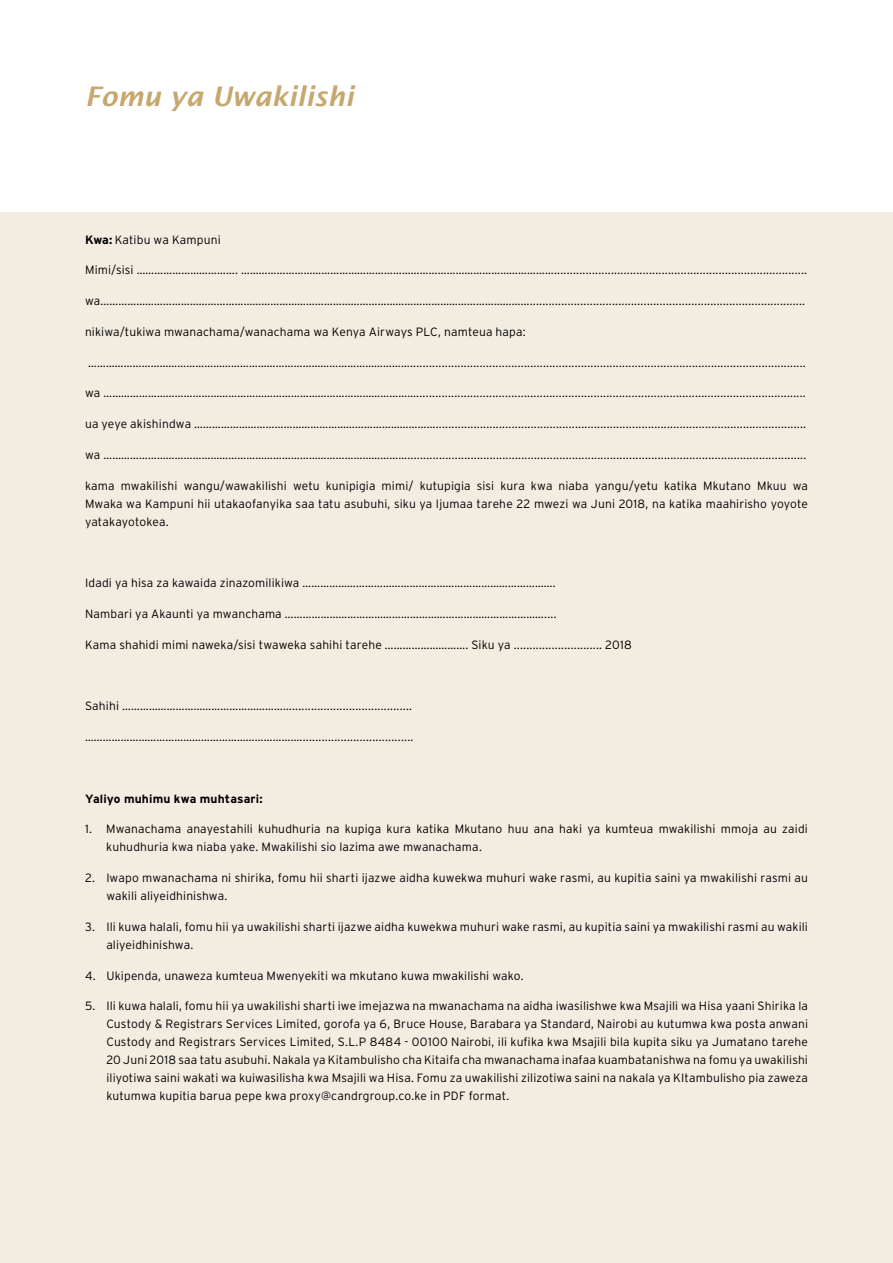
<style>
.page{position:relative;width:893px;height:1263px;background:#fff}
.page>*{position:absolute;margin:0;border:0;box-sizing:border-box;transform-origin:0 0}
.t1{font:italic 600 27px "Lucida Sans";color:#c6a76e}
.t2{font:300 12px/18px "Interstate";letter-spacing:.01em;color:#000}
.t3{font:700 12px "Interstate";letter-spacing:.01em;color:#000}
.s1{font-weight:700}
</style>
<div class="page">
<div style="left:0;top:213px;width:893px;height:1050px;background:#f3ece1"></div>
<h1 class="t1" style="left:85px;top:81px;width:270px">Fomu ya Uwakilishi</h1>
<p class="t2" style="left:85px;top:230px;width:137px"><span class="s1">Kwa:</span> Katibu wa Kampuni</p>
<p class="t2" style="left:85px;top:261px;width:724px">Mimi/sisi ……………………………. ……………………………………………………………………………………………................................................................................</p>
<p class="t2" style="left:85px;top:292px;width:722px">wa……………………………………………………………………………………………………………………………….......................................................................................</p>
<p class="t2" style="left:85px;top:322px;width:442px">nikiwa/tukiwa mwanachama/wanachama wa Kenya Airways PLC, namteua hapa:</p>
<p class="t2" style="left:88px;top:353px;width:719px">……………………………………………………………………………………………….............................................................................................................................</p>
<p class="t2" style="left:85px;top:384px;width:722px">wa ……………………………………………………………………………………………...........................................................................................................................</p>
<p class="t2" style="left:85px;top:415px;width:723px">ua yeye akishindwa ……………………………………………………………………….....................................................................................................................</p>
<p class="t2" style="left:85px;top:446px;width:723px">wa …………………………………………………………………………………………..............................................................................................................................</p>
<p class="t2" style="left:85px;top:476px;width:724px;text-align:justify">kama mwakilishi wangu/wawakilishi wetu kunipigia mimi/ kutupigia sisi kura kwa niaba yangu/yetu katika Mkutano Mkuu wa Mwaka wa Kampuni hii utakaofanyika saa tatu asubuhi, siku ya Ijumaa tarehe 22 mwezi wa Juni 2018, na katika maahirisho yoyote yatakayotokea.</p>
<p class="t2" style="left:85px;top:574px;width:472px">Idadi ya hisa za kawaida zinazomilikiwa ………………………………………………………………………….</p>
<p class="t2" style="left:85px;top:605px;width:473px">Nambari ya Akaunti ya mwanchama ……………………………………………………………………………....</p>
<p class="t2" style="left:85px;top:635px;width:548px">Kama shahidi mimi naweka/sisi twaweka sahihi tarehe ………………………. Siku ya ............................ 2018</p>
<p class="t2" style="left:85px;top:697px;width:329px">Sahihi …………………………………………………......................................</p>
<p class="t2" style="left:85px;top:728px;width:330px">………………………………………………………………....................................</p>
<p class="t3" style="left:85px;top:791px;width:179px">Yaliyo muhimu kwa muhtasari:</p>
<p class="t2" style="left:106px;top:820px;width:703px;text-indent:-21px">1. Mwanachama anayestahili kuhudhuria na kupiga kura katika Mkutano huu ana haki ya kumteua mwakilishi mmoja au zaidi kuhudhuria kwa niaba yake. Mwakilishi sio lazima awe mwanachama.</p>
<p class="t2" style="left:106px;top:869px;width:703px;text-indent:-21px">2. Iwapo mwanachama ni shirika, fomu hii sharti ijazwe aidha kuwekwa muhuri wake rasmi, au kupitia saini ya mwakilishi rasmi au wakili aliyeidhinishwa.</p>
<p class="t2" style="left:106px;top:917px;width:703px;text-indent:-21px">3. Ili kuwa halali, fomu hii ya uwakilishi sharti ijazwe aidha kuwekwa muhuri wake rasmi, au kupitia saini ya mwakilishi rasmi au wakili aliyeidhinishwa.</p>
<p class="t2" style="left:85px;top:966px;width:440px">4. Ukipenda, unaweza kumteua Mwenyekiti wa mkutano kuwa mwakilishi wako.</p>
<p class="t2" style="left:106px;top:997px;width:703px;text-align:justify;text-indent:-21px">5. Ili kuwa halali, fomu hii ya uwakilishi sharti iwe imejazwa na mwanachama na aidha iwasilishwe kwa Msajili wa Hisa yaani Shirika la Custody &amp; Registrars Services Limited, gorofa ya 6, Bruce House, Barabara ya Standard, Nairobi au kutumwa kwa posta anwani Custody and Registrars Services Limited, S.L.P 8484 - 00100 Nairobi, ili kufika kwa Msajili bila kupita siku ya Jumatano tarehe 20 Juni 2018 saa tatu asubuhi. Nakala ya Kitambulisho cha Kitaifa cha mwanachama inafaa kuambatanishwa na fomu ya uwakilishi iliyotiwa saini wakati wa kuiwasilisha kwa Msajili wa Hisa. Fomu za uwakilishi zilizotiwa saini na nakala ya KItambulisho pia zaweza kutumwa kupitia barua pepe kwa proxy@candrgroup.co.ke in PDF format.</p>
</div>
